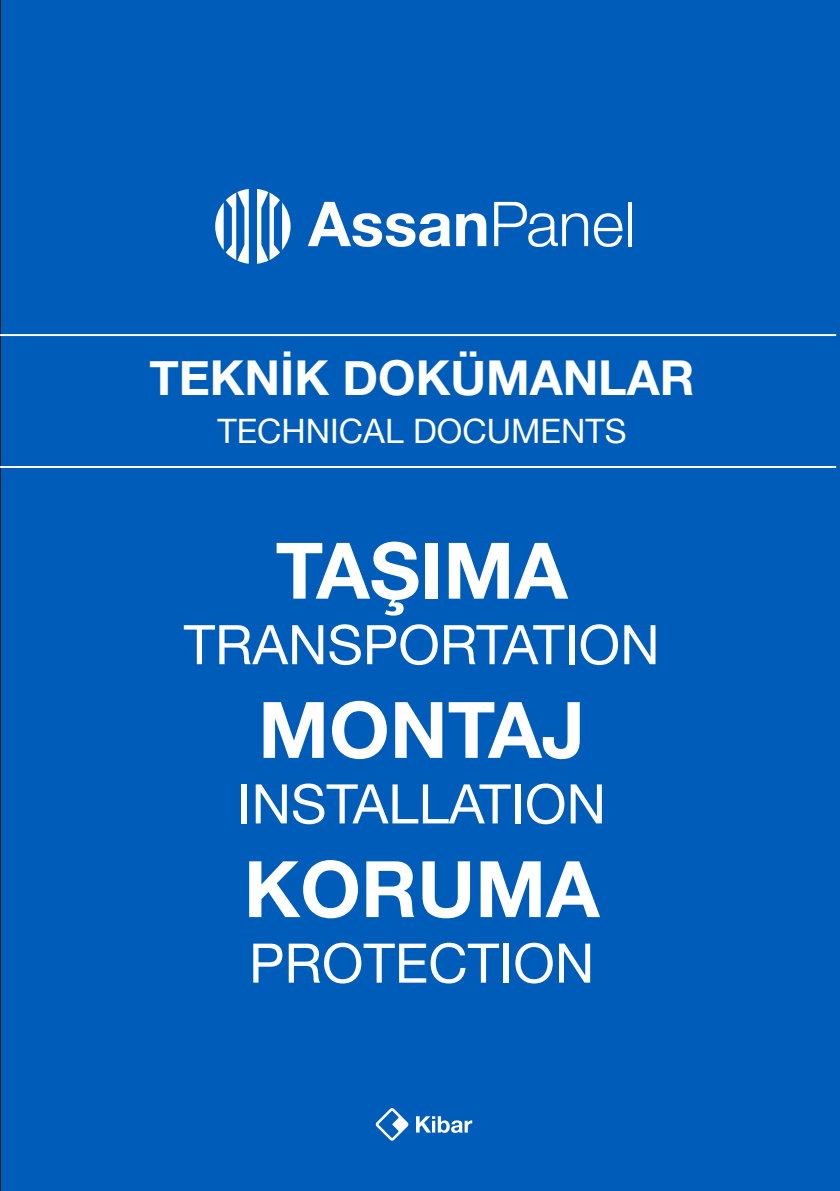
<style>
.page{position:relative;width:840px;height:1191px;background:#fff}
.page>*{position:absolute;margin:0;border:0;box-sizing:border-box;transform-origin:0 0}
.t1{font:700 78px "Helvetica Neue";color:#fff}
.t2{font:54.6px "Helvetica Neue";color:#fff}
.t3{font:700 48px "Helvetica Neue";color:#fff}
.t4{font:33.6px "Helvetica Neue";color:#fff}
</style>
<div class="page">
<div style="left:0;top:0;width:839px;height:1191px;background:#005cb9"></div>
<hr style="left:0;top:0;width:1px;height:1191px;background:#1d1d1b">
<svg style="left:416px;top:1116px;width:56px;height:17px"></svg>
<svg style="left:375px;top:1108px;width:33px;height:33px"></svg>
<hr style="left:0;top:334px;width:835px;height:2px;background:#fff">
<hr style="left:0;top:466px;width:835px;height:2px;background:#fff">
<svg style="left:257px;top:189px;width:33px;height:75px"></svg>
<svg style="left:215px;top:189px;width:34px;height:75px"></svg>
<svg style="left:307px;top:202px;width:143px;height:45px"></svg>
<svg style="left:456px;top:213px;width:30px;height:33px"></svg>
<svg style="left:494px;top:202px;width:93px;height:45px"></svg>
<svg style="left:593px;top:213px;width:29px;height:34px"></svg>
<svg style="left:628px;top:202px;width:3px;height:44px"></svg>
<p class="t3" style="left:149px;top:340px;width:546px">TEKNİK DOKÜMANLAR</p>
<p class="t4" style="left:217px;top:406px;width:410px">TECHNICAL DOCUMENTS</p>
<h1 class="t1" style="left:275px;top:509px;width:293px">TAŞIMA</h1>
<p class="t2" style="left:183px;top:605px;width:477px">TRANSPORTATION</p>
<h1 class="t1" style="left:258px;top:669px;width:328px">MONTAJ</h1>
<p class="t2" style="left:237px;top:764px;width:370px">INSTALLATION</p>
<h1 class="t1" style="left:244px;top:828px;width:357px">KORUMA</h1>
<p class="t2" style="left:249px;top:924px;width:346px">PROTECTION</p>
</div>
